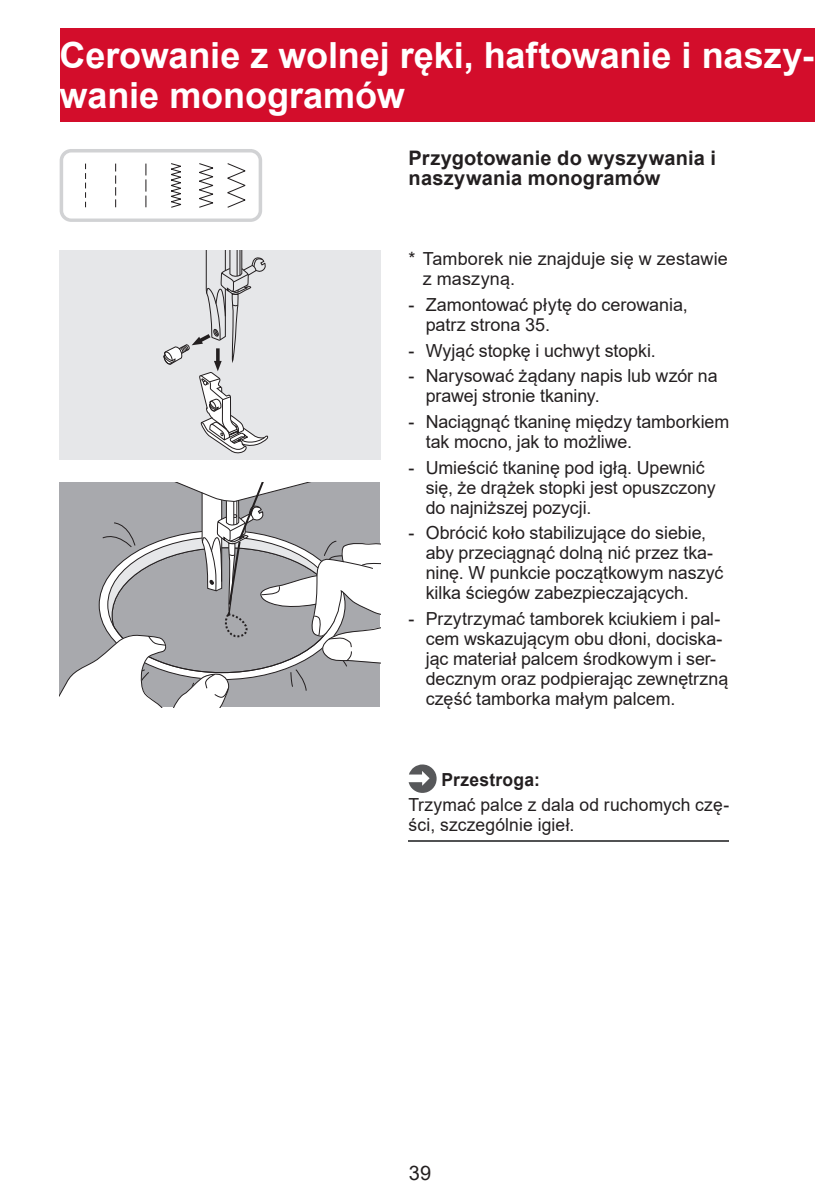
<style>
.page{position:relative;width:840px;height:1191px;background:#fff}
.page>*{position:absolute;margin:0;border:0;box-sizing:border-box;transform-origin:0 0}
.big{font:700 36px/40px "Arial";color:#fff}
.text-Subtitle{font:700 20px/20px "Arial";letter-spacing:.01em;color:#231f20}
.t1{font:20px "Arial";color:#231f20}
.text{font:18px/20px "Arial";color:#231f20}
.text-2{font:700 18px "Arial";letter-spacing:.015em;color:#231f20}
</style>
<div class="page">
<div style="left:60px;top:28px;width:754px;height:94px;background:#d30d2b"></div>
<svg style="left:408px;top:764px;width:28px;height:28px"></svg>
<hr style="left:408px;top:840px;width:321px;height:2px;background:#515253">
<svg style="left:60px;top:149px;width:202px;height:73px"></svg>
<div style="left:60px;top:250px;width:321px;height:210px;background:#e6e7e9"></div>
<svg style="left:163px;top:250px;width:106px;height:203px"></svg>
<svg style="left:60px;top:482px;width:320px;height:225px"></svg>
<p class="big" style="left:60px;top:36px;width:755px">Cerowanie z wolnej ręki, haftowanie i naszy&shy;wanie monogramów</p>
<p class="text-Subtitle" style="left:408px;top:149px;width:309px">Przygotowanie do wyszywania i naszywania monogramów</p>
<p class="text" style="left:422px;top:248px;width:306px;text-indent:-14px">* Tamborek nie znajduje się w zestawie z maszyną.</p>
<p class="text" style="left:425px;top:294px;width:263px;text-indent:-17px">- Zamontować płytę do cerowania, patrz strona 35.</p>
<p class="text" style="left:408px;top:340px;width:248px">- Wyjąć stopkę i uchwyt stopki.</p>
<p class="text" style="left:425px;top:366px;width:293px;text-indent:-17px">- Narysować żądany napis lub wzór na prawej stronie tkaniny.</p>
<p class="text" style="left:425px;top:411px;width:305px;text-indent:-17px">- Naciągnąć tkaninę między tamborkiem tak mocno, jak to możliwe.</p>
<p class="text" style="left:425px;top:457px;width:291px;text-indent:-17px">- Umieścić tkaninę pod igłą. Upewnić się, że drążek stopki jest opuszczony do najniższej pozycji.</p>
<p class="text" style="left:425px;top:523px;width:299px;text-indent:-17px">- Obrócić koło stabilizujące do siebie, aby przeciągnąć dolną nić przez tka&shy;ninę. W punkcie początkowym naszyć kilka ściegów zabezpieczających.</p>
<p class="text" style="left:425px;top:608px;width:304px;text-indent:-17px">- Przytrzymać tamborek kciukiem i pal&shy;cem wskazującym obu dłoni, dociska&shy;jąc materiał palcem środkowym i ser&shy;decznym oraz podpierając zewnętrzną część tamborka małym palcem.</p>
<p class="text-2" style="left:441px;top:767px;width:100px">Przestroga:</p>
<p class="text" style="left:408px;top:794px;width:322px">Trzymać palce z dala od ruchomych czę&shy;ści, szczególnie igieł.</p>
<p class="t1" style="left:408px;top:1159px;width:24px">39</p>
</div>
